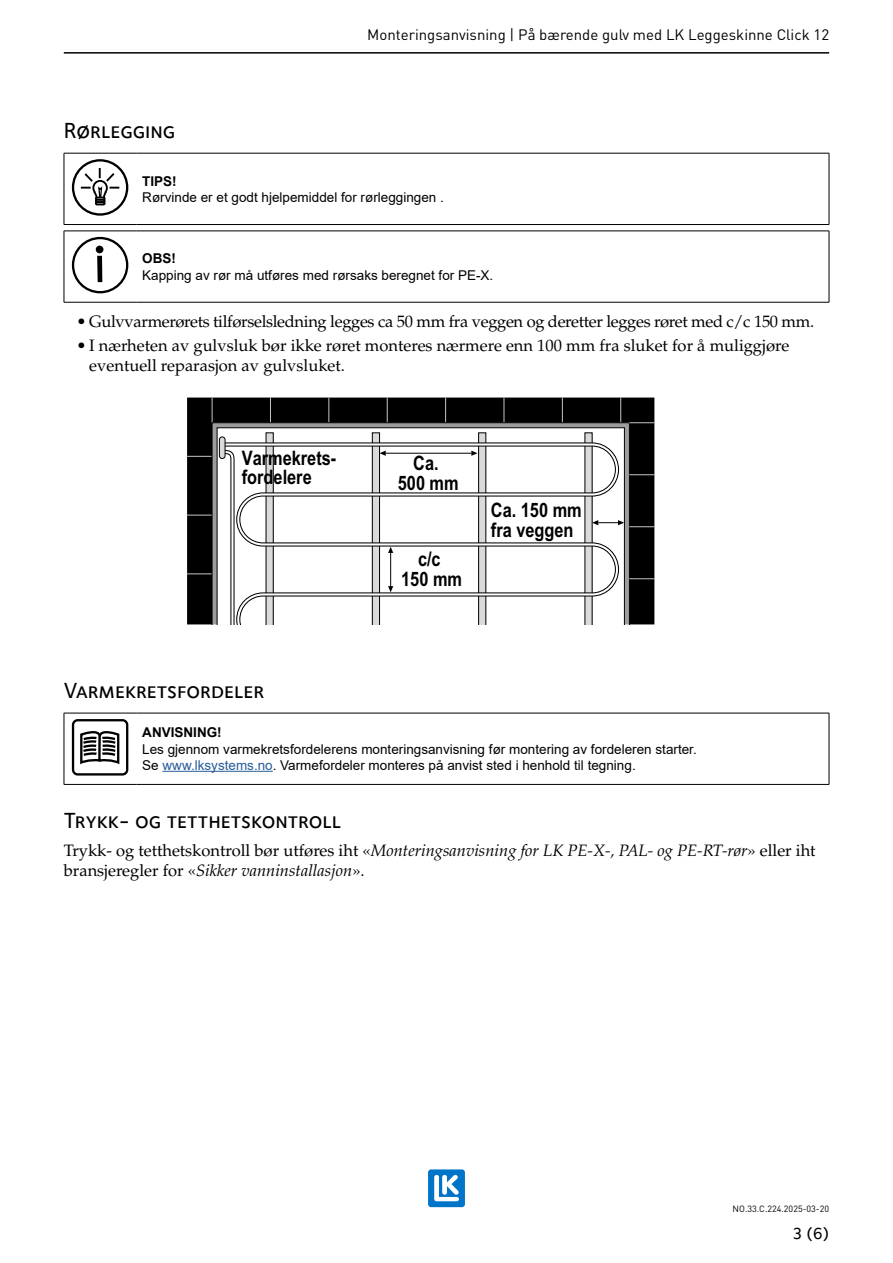
<style>
.page{position:relative;width:893px;height:1263px;background:#fff}
.page>*{position:absolute;margin:0;border:0;box-sizing:border-box;transform-origin:0 0}
.t1{font:22.5px "Foundry Sterling Medium Expert";color:#000}
.t2{font:700 19.95px/20px "Arial Narrow";color:#000;text-align:center}
.t3{font:italic 16.5px/19.8px "Palatino LT Std";color:#000}
.t4{font:16.5px/19.8px "Palatino LT Std";color:#000}
.t5{font:16.5px "Palatino LT Std";letter-spacing:-.02em;color:#000}
.t6{font:500 16.5px "Foundry Sterling";color:#000}
.t7{font:15px "DIN Pro";color:#000}
.t8{font:13.5px/16.2px "Arial";color:#000}
.t9{font:700 13.5px "Arial";color:#000}
.t10{font:9px "DIN Pro";color:#000}
.s1{color:#275b9b}
.s2{font-style:normal}
</style>
<div class="page">
<hr style="left:64px;top:52px;width:765px;height:2px;background:#000">
<div style="left:428px;top:1169px;width:37px;height:38px;background:#0074c8;border-radius:3px"></div>
<svg style="left:434px;top:1175px;width:25px;height:26px"></svg>
<hr style="left:64px;top:153px;width:72px;height:1px;background:#000">
<hr style="left:64px;top:153px;width:1px;height:71px;background:#000">
<hr style="left:136px;top:153px;width:693px;height:1px;background:#000">
<hr style="left:829px;top:153px;width:1px;height:71px;background:#000">
<hr style="left:64px;top:224px;width:72px;height:1px;background:#000">
<hr style="left:136px;top:224px;width:693px;height:1px;background:#000">
<div style="left:72px;top:159px;width:56px;height:57px;border:2px solid #000;border-radius:50%"></div>
<div style="left:95px;top:201px;width:11px;height:4px;border:2px solid #000"></div>
<svg style="left:81px;top:168px;width:38px;height:36px"></svg>
<hr style="left:64px;top:231px;width:72px;height:1px;background:#000">
<hr style="left:64px;top:231px;width:1px;height:71px;background:#000">
<hr style="left:136px;top:231px;width:693px;height:1px;background:#000">
<hr style="left:829px;top:231px;width:1px;height:71px;background:#000">
<hr style="left:64px;top:302px;width:72px;height:1px;background:#000">
<hr style="left:136px;top:302px;width:693px;height:1px;background:#000">
<div style="left:72px;top:237px;width:56px;height:56px;border:2px solid #000;border-radius:50%"></div>
<div style="left:96px;top:246px;width:7px;height:7px;background:#000;border-radius:50%"></div>
<svg style="left:97px;top:256px;width:5px;height:26px"></svg>
<div style="left:187px;top:398px;width:467px;height:226px;background:#000"></div>
<svg style="left:212px;top:398px;width:1px;height:24px"></svg>
<svg style="left:270px;top:398px;width:1px;height:24px"></svg>
<svg style="left:328px;top:398px;width:1px;height:24px"></svg>
<svg style="left:387px;top:398px;width:1px;height:24px"></svg>
<svg style="left:445px;top:398px;width:1px;height:24px"></svg>
<svg style="left:504px;top:398px;width:1px;height:24px"></svg>
<svg style="left:562px;top:398px;width:1px;height:24px"></svg>
<svg style="left:620px;top:398px;width:1px;height:24px"></svg>
<svg style="left:187px;top:573px;width:24px;height:1px"></svg>
<svg style="left:187px;top:515px;width:24px;height:1px"></svg>
<svg style="left:187px;top:456px;width:24px;height:1px"></svg>
<svg style="left:211px;top:422px;width:419px;height:202px"></svg>
<svg style="left:629px;top:422px;width:25px;height:1px"></svg>
<svg style="left:486px;top:442px;width:98px;height:182px"></svg>
<svg style="left:584px;top:432px;width:70px;height:192px"></svg>
<svg style="left:219px;top:432px;width:267px;height:192px"></svg>
<hr style="left:64px;top:713px;width:72px;height:1px;background:#000">
<hr style="left:64px;top:713px;width:1px;height:71px;background:#000">
<hr style="left:136px;top:713px;width:693px;height:1px;background:#000">
<hr style="left:829px;top:713px;width:1px;height:71px;background:#000">
<hr style="left:64px;top:784px;width:72px;height:1px;background:#000">
<hr style="left:136px;top:784px;width:693px;height:1px;background:#000">
<div style="left:72px;top:719px;width:56px;height:56px;border:2px solid #000;border-radius:5px"></div>
<svg style="left:80px;top:731px;width:40px;height:34px"></svg>
<hr style="left:163px;top:771px;width:110px;height:1px;background:#275b9b">
<p class="t7" style="left:367px;top:23px;width:463px">Monteringsanvisning | På bærende gulv med LK Leggeskinne Click 12</p>
<h1 class="t1" style="left:64px;top:118px;width:113px">Rørlegging</h1>
<p class="t9" style="left:142px;top:171px;width:36px">TIPS!</p>
<p class="t8" style="left:142px;top:189px;width:303px">Rørvinde er et godt hjelpemiddel for rørleggingen .</p>
<p class="t9" style="left:142px;top:249px;width:35px">OBS!</p>
<p class="t8" style="left:142px;top:267px;width:353px">Kapping av rør må utføres med rørsaks beregnet for PE-X.</p>
<p class="t5" style="left:77px;top:312px;width:739px">• Gulvvarmerørets tilførselsledning legges ca 50 mm fra veggen og deretter legges røret med c/c 150 mm.</p>
<p class="t4" style="left:89px;top:336px;width:701px;text-indent:-13px">• I nærheten av gulvsluk bør ikke røret monteres nærmere enn 100 mm fra sluket for å muliggjøre eventuell reparasjon av gulvsluket.</p>
<h2 class="t2" style="left:242px;top:447px;width:96px;text-align:left">Varmekrets&shy;fordelere</h2>
<h2 class="t2" style="left:398px;top:452px;width:62px">Ca.<br>500 mm</h2>
<h2 class="t2" style="left:401px;top:548px;width:62px">c/c<br>150 mm</h2>
<h2 class="t2" style="left:491px;top:499px;width:92px;text-align:left">Ca. 150 mm fra veggen</h2>
<h1 class="t1" style="left:64px;top:678px;width:202px">Varmekretsfordeler</h1>
<p class="t9" style="left:142px;top:723px;width:81px">ANVISNING!</p>
<p class="t8" style="left:142px;top:741px;width:556px">Les gjennom varmekretsfordelerens monteringsanvisning før montering av fordeleren starter.<br>Se <span class="s1">www.lksystems.no</span>. Varmefordeler monteres på anvist sted i henhold til tegning.</p>
<h1 class="t1" style="left:64px;top:807px;width:279px">Trykk- og tetthetskontroll</h1>
<p class="t3" style="left:64px;top:841px;width:753px"><span class="s2">Trykk- og tetthetskontroll bør utføres iht «</span>Monteringsanvisning for LK PE-X-, PAL- og PE-RT-rør<span class="s2">» eller iht bransjeregler for «</span>Sikker vanninstallasjon<span class="s2">».</span></p>
<p class="t10" style="left:733px;top:1201px;width:98px">NO.33.C.224.2025-03-20</p>
<p class="t6" style="left:792px;top:1223px;width:38px">3 (6)</p>
</div>
